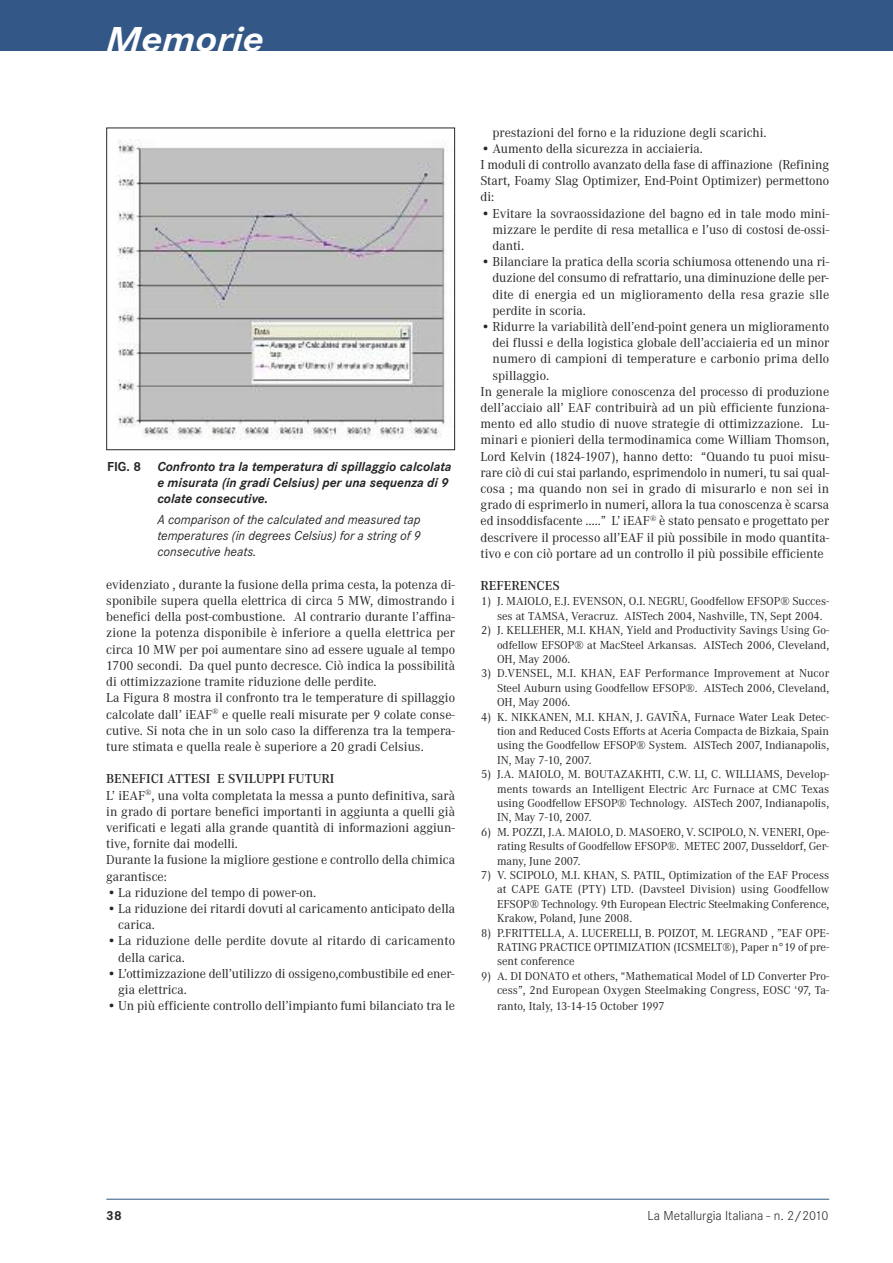
<style>
.page{position:relative;width:893px;height:1263px;background:#fff}
.page>*{position:absolute;margin:0;border:0;box-sizing:border-box;transform-origin:0 0}
.t1{font:italic 700 36px "Corporate S";color:#fff;scale:1.14 1}
.t2{font:13.5px/16.2px "Corporate A";color:#272627}
.t3{font:italic 700 13.5px/16.2px "Corporate S";color:#272627}
.t4{font:italic 13.5px/16.2px "Corporate S";color:#272627;text-align:justify}
.t5{font:300 13.5px "Corporate S";color:#272627}
.t6{font:600 13.5px "Corporate A";color:#272627}
.t7{font:700 13.5px "Corporate S";color:#272627}
.t8{font:12px/14.4px "Corporate A";color:#272627;text-align:justify}
.s1{font-style:normal}
.s2{font-weight:600}
</style>
<div class="page">
<div style="left:0;top:0;width:893px;height:50px;background:#335786"></div>
<hr style="left:106px;top:1199px;width:723px;height:1px;background:#335786">
<img style="left:118px;top:140px;width:327px;height:300px">
<div style="left:106px;top:128px;width:349px;height:322px;border:1px solid #272627"></div>
<h1 class="t1" style="left:106px;top:17px;width:140px">Memorie</h1>
<p class="t3" style="left:157px;top:458px;width:296px;text-indent:-50px"><span class="s1">FIG. 8</span> Confronto tra la temperatura di spillaggio calcolata e misurata (in gradi Celsius) per una sequenza di 9 colate consecutive.</p>
<p class="t4" style="left:157px;top:511px;width:265px">A comparison of the calculated and measured tap temperatures (in degrees Celsius) for a string of 9 consecutive heats.</p>
<p class="t2" style="left:106px;top:576px;width:350px">evidenziato , durante la fusione della prima cesta, la potenza di&shy;sponibile supera quella elettrica di circa 5 MW, dimostrando i benefici della post-combustione. Al contrario durante l’affina&shy;zione la potenza disponibile è inferiore a quella elettrica per circa 10 MW per poi aumentare sino ad essere uguale al tempo 1700 secondi. Da quel punto decresce. Ciò indica la possibilità di ottimizzazione tramite riduzione delle perdite.<br>La Figura 8 mostra il confronto tra le temperature di spillaggio calcolate dall’ iEAF<sup>®</sup> e quelle reali misurate per 9 colate conse&shy;cutive. Si nota che in un solo caso la differenza tra la tempera&shy;ture stimata e quella reale è superiore a 20 gradi Celsius.</p>
<p class="t2" style="left:106px;top:770px;width:350px"><span class="s2">BENEFICI ATTESI E SVILUPPI FUTURI<br></span>L’ iEAF<sup>®</sup>, una volta completata la messa a punto definitiva, sarà in grado di portare benefici importanti in aggiunta a quelli già verificati e legati alla grande quantità di informazioni aggiun&shy;tive, fornite dai modelli.<br>Durante la fusione la migliore gestione e controllo della chimica garantisce:</p>
<p class="t2" style="left:107px;top:884px;width:211px">• La riduzione del tempo di power-on.</p>
<p class="t2" style="left:118px;top:900px;width:338px;text-indent:-11px">• La riduzione dei ritardi dovuti al caricamento anticipato della carica.</p>
<p class="t2" style="left:118px;top:932px;width:338px;text-indent:-11px">• La riduzione delle perdite dovute al ritardo di caricamento della carica.</p>
<p class="t2" style="left:118px;top:965px;width:338px;text-indent:-11px">• L’ottimizzazione dell’utilizzo di ossigeno,combustibile ed ener&shy;gia elettrica.</p>
<p class="t2" style="left:107px;top:997px;width:349px">• Un più efficiente controllo dell’impianto fumi bilanciato tra le</p>
<p class="t2" style="left:492px;top:124px;width:276px">prestazioni del forno e la riduzione degli scarichi.</p>
<p class="t2" style="left:480px;top:140px;width:350px">• Aumento della sicurezza in acciaieria.<br>I moduli di controllo avanzato della fase di affinazione (Refining Start, Foamy Slag Optimizer, End-Point Optimizer) permettono di:</p>
<p class="t2" style="left:492px;top:205px;width:338px;text-align:justify;text-indent:-11px">• Evitare la sovraossidazione del bagno ed in tale modo mini&shy;mizzare le perdite di resa metallica e l’uso di costosi de-ossi&shy;danti.</p>
<p class="t2" style="left:492px;top:253px;width:338px;text-align:justify;text-indent:-11px">• Bilanciare la pratica della scoria schiumosa ottenendo una ri&shy;duzione del consumo di refrattario, una diminuzione delle per&shy;dite di energia ed un miglioramento della resa grazie slle perdite in scoria.</p>
<p class="t2" style="left:481px;top:318px;width:349px">• Ridurre la variabilità dell’end-point genera un miglioramento</p>
<p class="t2" style="left:492px;top:334px;width:338px">dei flussi e della logistica globale dell’acciaieria ed un minor</p>
<p class="t2" style="left:492px;top:351px;width:338px">numero di campioni di temperature e carbonio prima dello</p>
<p class="t2" style="left:492px;top:367px;width:58px">spillaggio.</p>
<p class="t2" style="left:480px;top:383px;width:350px">In generale la migliore conoscenza del processo di produzione</p>
<p class="t2" style="left:480px;top:399px;width:350px">dell’acciaio all’ EAF contribuirà ad un più efficiente funziona-</p>
<p class="t2" style="left:480px;top:415px;width:350px">mento ed allo studio di nuove strategie di ottimizzazione. Lu-</p>
<p class="t2" style="left:480px;top:432px;width:350px">minari e pionieri della termodinamica come William Thomson,</p>
<p class="t2" style="left:480px;top:448px;width:350px">Lord Kelvin (1824-1907), hanno detto: “Quando tu puoi misu-</p>
<p class="t2" style="left:480px;top:464px;width:350px">rare ciò di cui stai parlando, esprimendolo in numeri, tu sai qual-</p>
<p class="t2" style="left:480px;top:480px;width:350px">cosa ; ma quando non sei in grado di misurarlo e non sei in</p>
<p class="t2" style="left:480px;top:496px;width:350px">grado di esprimerlo in numeri, allora la tua conoscenza è scarsa</p>
<p class="t2" style="left:480px;top:513px;width:350px">ed insoddisfacente …..” L’ iEAF<sup>®</sup> è stato pensato e progettato per</p>
<p class="t2" style="left:480px;top:529px;width:350px">descrivere il processo all’EAF il più possibile in modo quantita-</p>
<p class="t2" style="left:480px;top:545px;width:345px">tivo e con ciò portare ad un controllo il più possibile efficiente</p>
<p class="t6" style="left:480px;top:578px;width:81px">REFERENCES</p>
<p class="t8" style="left:497px;top:594px;width:334px;text-indent:-16px">1) J. MAIOLO, E.J. EVENSON, O.I. NEGRU, Goodfellow EFSOP® Succes&shy;ses at TAMSA, Veracruz. AISTech 2004, Nashville, TN, Sept 2004.</p>
<p class="t8" style="left:497px;top:623px;width:334px;text-indent:-16px">2) J. KELLEHER, M.I. KHAN, Yield and Productivity Savings Using Go&shy;odfellow EFSOP® at MacSteel Arkansas. AISTech 2006, Cleveland, OH, May 2006.</p>
<p class="t8" style="left:497px;top:666px;width:334px;text-indent:-16px">3) D.VENSEL, M.I. KHAN, EAF Performance Improvement at Nucor Steel Auburn using Goodfellow EFSOP®. AISTech 2006, Cleveland, OH, May 2006.</p>
<p class="t8" style="left:497px;top:709px;width:334px;text-indent:-16px">4) K. NIKKANEN, M.I. KHAN, J. GAVIÑA, Furnace Water Leak Detec&shy;tion and Reduced Costs Efforts at Aceria Compacta de Bizkaia, Spain using the Goodfellow EFSOP® System. AISTech 2007, Indianapolis, IN, May 7-10, 2007.</p>
<p class="t8" style="left:497px;top:767px;width:334px;text-indent:-16px">5) J.A. MAIOLO, M. BOUTAZAKHTI, C.W. LI, C. WILLIAMS, Develop&shy;ments towards an Intelligent Electric Arc Furnace at CMC Texas using Goodfellow EFSOP® Technology. AISTech 2007, Indianapolis, IN, May 7-10, 2007.</p>
<p class="t8" style="left:497px;top:824px;width:334px;text-indent:-16px">6) M. POZZI, J.A. MAIOLO, D. MASOERO, V. SCIPOLO, N. VENERI, Ope&shy;rating Results of Goodfellow EFSOP®. METEC 2007, Dusseldorf, Ger&shy;many, June 2007.</p>
<p class="t8" style="left:497px;top:868px;width:334px;text-indent:-16px">7) V. SCIPOLO, M.I. KHAN, S. PATIL, Optimization of the EAF Process at CAPE GATE (PTY) LTD. (Davsteel Division) using Goodfellow EFSOP® Technology. 9th European Electric Steelmaking Conference, Krakow, Poland, June 2008.</p>
<p class="t8" style="left:497px;top:925px;width:334px;text-indent:-16px">8) P.FRITTELLA, A. LUCERELLI, B. POIZOT, M. LEGRAND , ”EAF OPE-RATING PRACTICE OPTIMIZATION (ICSMELT®), Paper n°19 of pre&shy;sent conference</p>
<p class="t8" style="left:497px;top:968px;width:334px;line-height:14.9px;text-indent:-16px">9) A. DI DONATO et others, “Mathematical Model of LD Converter Pro&shy;cess”, 2nd European Oxygen Steelmaking Congress, EOSC ‘97, Ta&shy;ranto, Italy, 13-14-15 October 1997</p>
<p class="t7" style="left:106px;top:1207px;width:17px">38</p>
<p class="t5" style="left:648px;top:1207px;width:182px">La Metallurgia Italiana - n. 2/2010</p>
</div>
